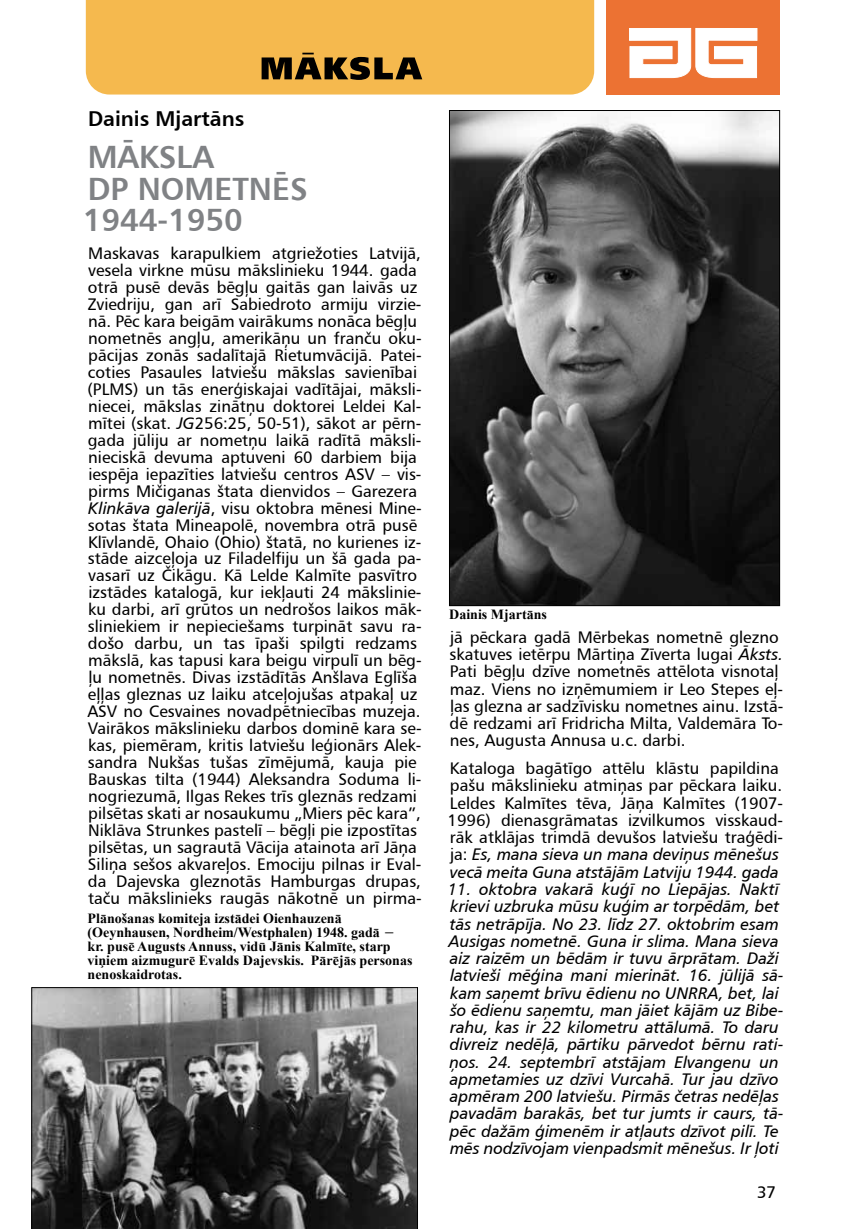
<style>
.page{position:relative;width:867px;height:1229px;background:#fff}
.page>*{position:absolute;margin:0;border:0;box-sizing:border-box;transform-origin:0 0}
.t1{font:31.5px/31.5px "Humanist 777 TL Bold B";color:#808285}
.t2{font:21px "Humanist 777 TL Bold B";color:#000}
.t3{font:16.62px "Humanist 777 TL Roman B";color:#000}
.t4{font:16.45px/17px "Humanist 777 TL Roman B";color:#000}
.t5{font:16.45px/17.3px "Humanist 777 TL Italic B";color:#000}
.t6{font:700 14px/14px "Times New Roman";color:#000}
.s1{font-family:"Humanist 777 TL Italic B"}
.s2{font-family:"Humanist 777 TL Roman B";font-weight:400}
.s3{font-family:"Humanist 777 TL Roman B"}
</style>
<div class="page">
<img style="left:451px;top:112px;width:326px;height:492px">
<div style="left:449px;top:110px;width:330px;height:496px;border:1px solid #000"></div>
<svg style="left:32px;top:987px;width:385px;height:241px;background:#5d5d5d"></svg>
<div style="left:606px;top:0;width:173px;height:94px;background:#ec7233"></div>
<svg style="left:629px;top:28px;width:128px;height:50px"></svg>
<div style="left:86px;top:0;width:508px;height:94px;background:#f5b94e"></div>
<svg style="left:261px;top:53px;width:161px;height:27px;background:#775925"></svg>
<p class="t2" style="left:88px;top:105px;width:158px">Dainis Mjartāns</p>
<h1 class="t1" style="left:83px;top:140px;width:226px">MĀKSLA<br>DP NOMETNĒS<br>1944-1950</h1>
<p class="t4" style="left:87px;top:244px;width:335px">Maskavas karapulkiem atgriežoties Latvijā, vesela virkne mūsu mākslinieku 1944. gada otrā pusē devās bēgļu gaitās gan laivās uz Zviedriju, gan arī Sabiedroto armiju virzie&shy;nā. Pēc kara beigām vairākums nonāca bēgļu nometnēs angļu, amerikāņu un franču oku&shy;pācijas zonās sadalītajā Rietumvācijā. Patei&shy;coties Pasaules latviešu mākslas savienībai (PLMS) un tās enerģiskajai vadītājai, māksli&shy;niecei, mākslas zinātņu doktorei Leldei Kal&shy;mītei (skat. <span class="s1">JG</span>256:25, 50-51), sākot ar pērn&shy;gada jūliju ar nometņu laikā radītā māksli&shy;nieciskā devuma aptuveni 60 darbiem bija iespēja iepazīties latviešu centros ASV – vis&shy;pirms Mičiganas štata dienvidos – Garezera <span class="s1">Klinkāva galerijā</span>, visu oktobra mēnesi Mine&shy;sotas štata Mineapolē, novembra otrā pusē Klīvlandē, Ohaio (Ohio) štatā, no kurienes iz&shy;stāde aizceļoja uz Filadelfiju un šā gada pa&shy;vasarī uz Čikāgu. Kā Lelde Kalmīte pasvītro izstādes katalogā, kur iekļauti 24 mākslinie&shy;ku darbi, arī grūtos un nedrošos laikos māk&shy;sliniekiem ir nepieciešams turpināt savu ra&shy;došo darbu, un tas īpaši spilgti redzams mākslā, kas tapusi kara beigu virpulī un bēg&shy;ļu nometnēs. Divas izstādītās Anšlava Eglīša eļļas gleznas uz laiku atceļojušas atpakaļ uz ASV no Cesvaines novadpētniecības muzeja.<br>Vairākos mākslinieku darbos dominē kara se&shy;kas, piemēram, kritis latviešu leģionārs Alek&shy;sandra Nukšas tušas zīmējumā, kauja pie Bauskas tilta (1944) Aleksandra Soduma li&shy;nogriezumā, Ilgas Rekes trīs gleznās redzami pilsētas skati ar nosaukumu „Miers pēc kara”, Niklāva Strunkes pastelī – bēgļi pie izpostītas pilsētas, un sagrautā Vācija atainota arī Jāņa Siliņa sešos akvareļos. Emociju pilnas ir Eval&shy;da Dajevska gleznotās Hamburgas drupas, taču mākslinieks raugās nākotnē un pirma-</p>
<p class="t6" style="left:88px;top:911px;width:326px">Plānošanas komiteja izstādei Oienhauzenā (Oeynhausen, Nordheim/Westphalen) 1948. gadā <span class="s2">− </span>kr. pusē Augusts Annuss, vidū Jānis Kalmīte, starp viņiem aizmugurē Evalds Dajevskis. Pārējās personas nenoskaidrotas.</p>
<p class="t6" style="left:449px;top:606px;width:99px">Dainis Mjartāns</p>
<p class="t4" style="left:449px;top:628px;width:335px">jā pēckara gadā Mērbekas nometnē glezno skatuves ietērpu Mārtiņa Zīverta lugai <span class="s1">Āksts.<br></span>Pati bēgļu dzīve nometnēs attēlota visnotaļ maz. Viens no izņēmumiem ir Leo Stepes eļ&shy;ļas glezna ar sadzīvisku nometnes ainu. Izstā&shy;dē redzami arī Fridricha Milta, Valdemāra To&shy;nes, Augusta Annusa u.c. darbi.</p>
<p class="t4" style="left:447px;top:759px;width:337px">Kataloga bagātīgo attēlu klāstu papildina pašu mākslinieku atmiņas par pēckara laiku.<br>Leldes Kalmītes tēva, Jāņa Kalmītes (1907- 1996) dienasgrāmatas izvilkumos visskaud&shy;rāk atklājas trimdā devušos latviešu traģēdi-</p>
<p class="t5" style="left:450px;top:845px;width:330px"><span class="s3">ja:</span> Es, mana sieva un mana deviņus mēnešus vecā meita Guna atstājām Latviju 1944. gada</p>
<p class="t5" style="left:447px;top:880px;width:337px">11. oktobra vakarā kuģī no Liepājas. Naktī krievi uzbruka mūsu kuģim ar torpēdām, bet tās netrāpīja. No 23. līdz 27. oktobrim esam Ausigas nometnē. Guna ir slima. Mana sieva aiz raizēm un bēdām ir tuvu ārprātam. Daži latvieši mēģina mani mierināt. 16. jūlijā sā&shy;kam saņemt brīvu ēdienu no UNRRA, bet, lai šo ēdienu saņemtu, man jāiet kājām uz Bibe&shy;rahu, kas ir 22 kilometru attālumā. To daru divreiz nedēļā, pārtiku pārvedot bērnu rati&shy;ņos. 24. septembrī atstājam Elvangenu un apmetamies uz dzīvi Vurcahā. Tur jau dzīvo apmēram 200 latviešu. Pirmās četras nedēļas pavadām barakās, bet tur jumts ir caurs, tā&shy;pēc dažām ģimenēm ir atļauts dzīvot pilī. Te mēs nodzīvojam vienpadsmit mēnešus. Ir ļoti</p>
<p class="t3" style="left:756px;top:1181px;width:21px">37</p>
</div>
